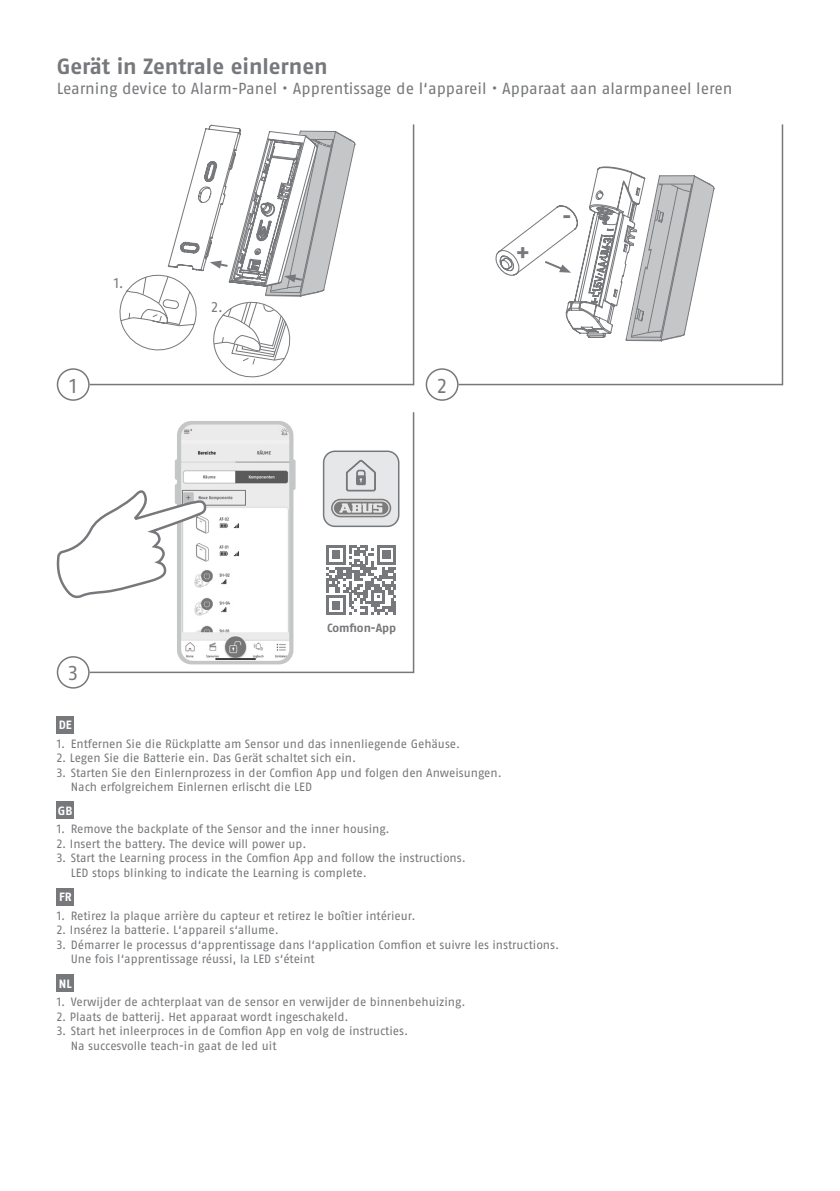
<style>
.page{position:relative;width:840px;height:1191px;background:#fff}
.page>*{position:absolute;margin:0;border:0;box-sizing:border-box;transform-origin:0 0}
.t1{font:700 22px "ABUS Fago Pro";letter-spacing:-.005em;color:#76787b}
.t2{font:20px "ABUS Fago Pro";color:#76787b}
.t3{font:16px "ABUS Fago Pro";letter-spacing:-.005em;color:#76787b}
.t4{font:14px "ABUS Fago Pro";color:#76787b}
.t5{font:12px/14.4px "ABUS Fago Pro";letter-spacing:-.005em;color:#76787b}
.t6{font:700 12px "ABUS Fago Pro";color:#fff}
.t7{font:700 11.8px "ABUS Fago Pro";color:#76787b}
</style>
<div class="page">
<div style="left:57px;top:368px;width:33px;height:33px;border:2px solid #76787b;border-radius:50%"></div>
<div style="left:425px;top:368px;width:33px;height:33px;border:2px solid #76787b;border-radius:50%"></div>
<hr style="left:412px;top:124px;width:2px;height:261px;background:#76787b">
<hr style="left:781px;top:124px;width:1px;height:261px;background:#76787b">
<hr style="left:90px;top:384px;width:323px;height:1px;background:#76787b">
<hr style="left:458px;top:384px;width:324px;height:1px;background:#76787b">
<div style="left:57px;top:716px;width:17px;height:17px;background:#76787b"></div>
<div style="left:57px;top:802px;width:17px;height:17px;background:#76787b"></div>
<div style="left:57px;top:888px;width:17px;height:17px;background:#76787b"></div>
<div style="left:57px;top:975px;width:17px;height:17px;background:#76787b"></div>
<svg style="left:495px;top:166px;width:220px;height:176px"></svg>
<svg style="left:119px;top:124px;width:237px;height:254px"></svg>
<div style="left:57px;top:656px;width:33px;height:32px;border:2px solid #76787b;border-radius:50%"></div>
<hr style="left:412px;top:412px;width:2px;height:261px;background:#76787b">
<hr style="left:90px;top:671px;width:323px;height:2px;background:#76787b">
<svg style="left:326px;top:545px;width:70px;height:70px"></svg>
<div style="left:323px;top:451px;width:75px;height:75px;background:#e6e7e9;border-radius:11px"></div>
<div style="left:323px;top:450px;width:76px;height:77px;border:2px solid #76787b;border-radius:11px"></div>
<svg style="left:331px;top:499px;width:60px;height:18px"></svg>
<svg style="left:346px;top:460px;width:29px;height:31px"></svg>
<svg style="left:56px;top:421px;width:239px;height:243px"></svg>
<h1 class="t1" style="left:57px;top:53px;width:272px">Gerät in Zentrale einlernen</h1>
<h3 class="t3" style="left:57px;top:79px;width:676px">Learning device to Alarm-Panel • Apprentissage de l‘appareil • Apparaat aan alarmpaneel leren</h3>
<p class="t4" style="left:114px;top:275px;width:11px">1.</p>
<p class="t4" style="left:211px;top:299px;width:13px">2.</p>
<h2 class="t2" style="left:69px;top:373px;width:9px">1</h2>
<h2 class="t2" style="left:437px;top:373px;width:11px">2</h2>
<h1 class="t1" style="left:515px;top:239px;width:16px">+</h1>
<h1 class="t1" style="left:562px;top:203px;width:10px">-</h1>
<h2 class="t2" style="left:68px;top:661px;width:11px">3</h2>
<p class="t7" style="left:327px;top:621px;width:71px">Comfion-App</p>
<p class="t6" style="left:59px;top:717px;width:15px">DE</p>
<p class="t5" style="left:57px;top:736px;width:405px">1. Entfernen Sie die Rückplatte am Sensor und das innenliegende Gehäuse.</p>
<p class="t5" style="left:57px;top:751px;width:301px">2. Legen Sie die Batterie ein. Das Gerät schaltet sich ein.</p>
<p class="t5" style="left:71px;top:765px;width:432px;text-indent:-14px">3. Starten Sie den Einlernprozess in der Comfion App und folgen den Anweisungen.<br>Nach erfolgreichem Einlernen erlischt die LED</p>
<p class="t6" style="left:58px;top:803px;width:16px">GB</p>
<p class="t5" style="left:57px;top:822px;width:334px">1. Remove the backplate of the Sensor and the inner housing.</p>
<p class="t5" style="left:57px;top:836px;width:251px">2. Insert the battery. The device will power up.</p>
<p class="t5" style="left:71px;top:850px;width:396px;text-indent:-14px">3. Start the Learning process in the Comfion App and follow the instructions.<br>LED stops blinking to indicate the Learning is complete.</p>
<p class="t6" style="left:59px;top:889px;width:14px">FR</p>
<p class="t5" style="left:57px;top:908px;width:360px">1. Retirez la plaque arrière du capteur et retirez le boîtier intérieur.</p>
<p class="t5" style="left:57px;top:922px;width:223px">2. Insérez la batterie. L‘appareil s‘allume.</p>
<p class="t5" style="left:71px;top:937px;width:489px;text-indent:-14px">3. Démarrer le processus d‘apprentissage dans l‘application Comfion et suivre les instructions.<br>Une fois l‘apprentissage réussi, la LED s‘éteint</p>
<p class="t6" style="left:59px;top:976px;width:14px">NL</p>
<p class="t5" style="left:57px;top:995px;width:410px">1. Verwijder de achterplaat van de sensor en verwijder de binnenbehuizing.</p>
<p class="t5" style="left:57px;top:1009px;width:293px">2. Plaats de batterij. Het apparaat wordt ingeschakeld.</p>
<p class="t5" style="left:71px;top:1023px;width:339px;text-indent:-14px">3. Start het inleerproces in de Comfion App en volg de instructies.<br>Na succesvolle teach-in gaat de led uit</p>
</div>
